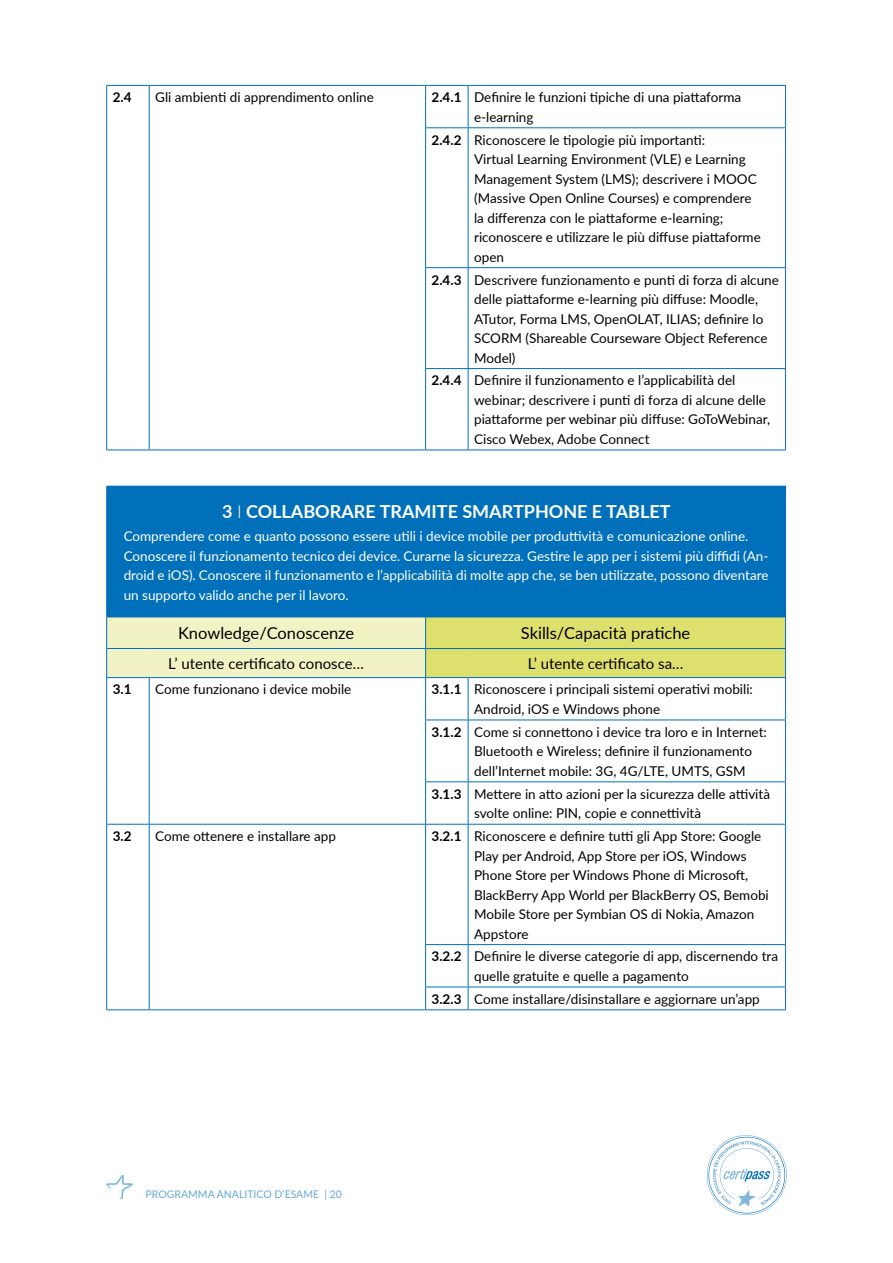
<style>
.page{position:relative;width:893px;height:1263px;background:#fff}
.page>*{position:absolute;margin:0;border:0;box-sizing:border-box;transform-origin:0 0}
.t1{font:700 18px "Lato";color:#fff}
.t2{font:16.5px "Lato";color:#000}
.t3{font:15px "Lato";color:#000}
.t4{font:13.5px/19.5px "Lato";color:#000}
.t5{font:13.5px/19.5px "Lato";color:#fff}
.t6{font:700 13.5px "Lato";color:#000}
.t7{font:10.5px "Lato";color:#66a9d6}
.s1{font-weight:700}
.s2{font-weight:300}
</style>
<div class="page">
<svg style="left:106px;top:1174px;width:27px;height:25px"></svg>
<svg style="left:707px;top:1135px;width:80px;height:80px"></svg>
<hr style="left:106px;top:85px;width:43px;height:1px;background:#0070ba">
<hr style="left:106px;top:86px;width:1px;height:42px;background:#0070ba">
<hr style="left:149px;top:85px;width:277px;height:1px;background:#0070ba">
<hr style="left:149px;top:86px;width:1px;height:42px;background:#0070ba">
<hr style="left:106px;top:128px;width:1px;height:140px;background:#0070ba">
<hr style="left:149px;top:128px;width:1px;height:140px;background:#0070ba">
<hr style="left:106px;top:268px;width:1px;height:101px;background:#0070ba">
<hr style="left:149px;top:268px;width:1px;height:101px;background:#0070ba">
<hr style="left:106px;top:369px;width:1px;height:81px;background:#0070ba">
<hr style="left:149px;top:369px;width:1px;height:81px;background:#0070ba">
<hr style="left:106px;top:450px;width:43px;height:1px;background:#0070ba">
<hr style="left:149px;top:450px;width:277px;height:1px;background:#0070ba">
<hr style="left:426px;top:85px;width:42px;height:1px;background:#0070ba">
<hr style="left:425px;top:86px;width:1px;height:41px;background:#0070ba">
<hr style="left:468px;top:85px;width:318px;height:1px;background:#0070ba">
<hr style="left:468px;top:86px;width:1px;height:41px;background:#0070ba">
<hr style="left:785px;top:86px;width:1px;height:41px;background:#0070ba">
<hr style="left:425px;top:127px;width:43px;height:1px;background:#0070ba">
<hr style="left:425px;top:128px;width:1px;height:139px;background:#0070ba">
<hr style="left:468px;top:127px;width:318px;height:1px;background:#0070ba">
<hr style="left:468px;top:128px;width:1px;height:139px;background:#0070ba">
<hr style="left:785px;top:128px;width:1px;height:139px;background:#0070ba">
<hr style="left:425px;top:267px;width:43px;height:1px;background:#0070ba">
<hr style="left:425px;top:268px;width:1px;height:100px;background:#0070ba">
<hr style="left:468px;top:267px;width:318px;height:1px;background:#0070ba">
<hr style="left:468px;top:268px;width:1px;height:100px;background:#0070ba">
<hr style="left:785px;top:268px;width:1px;height:100px;background:#0070ba">
<hr style="left:425px;top:368px;width:43px;height:1px;background:#0070ba">
<hr style="left:425px;top:369px;width:1px;height:81px;background:#0070ba">
<hr style="left:468px;top:368px;width:318px;height:1px;background:#0070ba">
<hr style="left:468px;top:369px;width:1px;height:81px;background:#0070ba">
<hr style="left:785px;top:369px;width:1px;height:81px;background:#0070ba">
<hr style="left:426px;top:450px;width:42px;height:1px;background:#0070ba">
<hr style="left:468px;top:450px;width:318px;height:1px;background:#0070ba">
<div style="left:107px;top:486px;width:678px;height:131px;background:#0070ba"></div>
<hr style="left:106px;top:486px;width:43px;height:1px;background:#0070ba">
<hr style="left:106px;top:487px;width:1px;height:130px;background:#0070ba">
<hr style="left:468px;top:486px;width:318px;height:1px;background:#0070ba">
<hr style="left:785px;top:487px;width:1px;height:130px;background:#0070ba">
<svg style="left:106px;top:617px;width:680px;height:60px;background:#dee497"></svg>
<hr style="left:106px;top:677px;width:43px;height:1px;background:#0070ba">
<hr style="left:106px;top:678px;width:1px;height:42px;background:#0070ba">
<hr style="left:149px;top:677px;width:277px;height:1px;background:#0070ba">
<hr style="left:149px;top:678px;width:1px;height:42px;background:#0070ba">
<hr style="left:106px;top:720px;width:1px;height:62px;background:#0070ba">
<hr style="left:149px;top:720px;width:1px;height:62px;background:#0070ba">
<hr style="left:106px;top:782px;width:1px;height:42px;background:#0070ba">
<hr style="left:149px;top:782px;width:1px;height:42px;background:#0070ba">
<hr style="left:426px;top:677px;width:42px;height:1px;background:#0070ba">
<hr style="left:425px;top:678px;width:1px;height:42px;background:#0070ba">
<hr style="left:468px;top:677px;width:318px;height:1px;background:#0070ba">
<hr style="left:468px;top:678px;width:1px;height:42px;background:#0070ba">
<hr style="left:785px;top:678px;width:1px;height:42px;background:#0070ba">
<hr style="left:425px;top:720px;width:43px;height:1px;background:#0070ba">
<hr style="left:425px;top:720px;width:1px;height:61px;background:#0070ba">
<hr style="left:468px;top:720px;width:318px;height:1px;background:#0070ba">
<hr style="left:468px;top:720px;width:1px;height:61px;background:#0070ba">
<hr style="left:785px;top:720px;width:1px;height:61px;background:#0070ba">
<hr style="left:425px;top:781px;width:43px;height:1px;background:#0070ba">
<hr style="left:425px;top:782px;width:1px;height:42px;background:#0070ba">
<hr style="left:468px;top:781px;width:318px;height:1px;background:#0070ba">
<hr style="left:468px;top:782px;width:1px;height:42px;background:#0070ba">
<hr style="left:785px;top:782px;width:1px;height:42px;background:#0070ba">
<hr style="left:106px;top:824px;width:43px;height:1px;background:#0070ba">
<hr style="left:106px;top:824px;width:1px;height:120px;background:#0070ba">
<hr style="left:149px;top:824px;width:277px;height:1px;background:#0070ba">
<hr style="left:149px;top:824px;width:1px;height:120px;background:#0070ba">
<hr style="left:106px;top:944px;width:1px;height:43px;background:#0070ba">
<hr style="left:149px;top:944px;width:1px;height:43px;background:#0070ba">
<svg style="left:106px;top:987px;width:1px;height:22px"></svg>
<svg style="left:149px;top:987px;width:1px;height:22px"></svg>
<hr style="left:426px;top:824px;width:42px;height:1px;background:#0070ba">
<hr style="left:425px;top:824px;width:1px;height:120px;background:#0070ba">
<hr style="left:468px;top:824px;width:318px;height:1px;background:#0070ba">
<hr style="left:468px;top:824px;width:1px;height:120px;background:#0070ba">
<hr style="left:785px;top:824px;width:1px;height:120px;background:#0070ba">
<hr style="left:425px;top:944px;width:43px;height:1px;background:#0070ba">
<hr style="left:425px;top:945px;width:1px;height:41px;background:#0070ba">
<hr style="left:468px;top:944px;width:318px;height:1px;background:#0070ba">
<hr style="left:468px;top:945px;width:1px;height:41px;background:#0070ba">
<hr style="left:785px;top:945px;width:1px;height:41px;background:#0070ba">
<hr style="left:425px;top:986px;width:43px;height:1px;background:#0070ba">
<svg style="left:425px;top:987px;width:1px;height:22px"></svg>
<hr style="left:468px;top:986px;width:318px;height:1px;background:#0070ba">
<svg style="left:468px;top:987px;width:1px;height:22px"></svg>
<svg style="left:785px;top:987px;width:1px;height:22px"></svg>
<hr style="left:106px;top:1009px;width:43px;height:1px;background:#0070ba">
<hr style="left:149px;top:1009px;width:277px;height:1px;background:#0070ba">
<hr style="left:426px;top:1009px;width:42px;height:1px;background:#0070ba">
<hr style="left:468px;top:1009px;width:318px;height:1px;background:#0070ba">
<p class="t6" style="left:113px;top:87px;width:20px">2.4</p>
<p class="t4" style="left:155px;top:87px;width:220px">Gli ambienti di apprendimento online</p>
<p class="t4" style="left:474px;top:87px;width:269px;text-indent:-43px"><span class="s1">2.4.1</span> Definire le funzioni tipiche di una piattaforma e-learning</p>
<p class="t4" style="left:474px;top:129px;width:288px;text-indent:-43px"><span class="s1">2.4.2</span> Riconoscere le tipologie più importanti:<br>Virtual Learning Environment (VLE) e Learning Management System (LMS); descrivere i MOOC (Massive Open Online Courses) e comprendere la differenza con le piattaforme e-learning; riconoscere e utilizzare le più diffuse piattaforme open</p>
<p class="t4" style="left:474px;top:269px;width:306px;text-indent:-43px"><span class="s1">2.4.3</span> Descrivere funzionamento e punti di forza di alcune delle piattaforme e-learning più diffuse: Moodle, ATutor, Forma LMS, OpenOLAT, ILIAS; definire lo SCORM (Shareable Courseware Object Reference Model)</p>
<p class="t4" style="left:474px;top:370px;width:298px;text-indent:-43px"><span class="s1">2.4.4</span> Definire il funzionamento e l’applicabilità del webinar; descrivere i punti di forza di alcune delle piattaforme per webinar più diffuse: GoToWebinar, Cisco Webex, Adobe Connect</p>
<h1 class="t1" style="left:222px;top:498px;width:450px">3 <span class="s2">I</span> COLLABORARE TRAMITE SMARTPHONE E TABLET</h1>
<p class="t5" style="left:124px;top:526px;width:646px">Comprendere come e quanto possono essere utili i device mobile per produttività e comunicazione online.<br>Conoscere il funzionamento tecnico dei device. Curarne la sicurezza. Gestire le app per i sistemi più diffidi (An&shy;droid e iOS). Conoscere il funzionamento e l’applicabilità di molte app che, se ben utilizzate, possono diventare un supporto valido anche per il lavoro.</p>
<p class="t2" style="left:178px;top:621px;width:178px">Knowledge/Conoscenze</p>
<p class="t2" style="left:521px;top:621px;width:171px">Skills/Capacità pratiche</p>
<p class="t3" style="left:168px;top:653px;width:197px">L’ utente certificato conosce…</p>
<p class="t3" style="left:528px;top:653px;width:157px">L’ utente certificato sa…</p>
<p class="t6" style="left:113px;top:680px;width:20px">3.1</p>
<p class="t4" style="left:155px;top:679px;width:198px">Come funzionano i device mobile</p>
<p class="t4" style="left:474px;top:679px;width:280px;text-indent:-43px"><span class="s1">3.1.1</span> Riconoscere i principali sistemi operativi mobili:<br>Android, iOS e Windows phone</p>
<p class="t4" style="left:474px;top:722px;width:294px;text-indent:-43px"><span class="s1">3.1.2</span> Come si connettono i device tra loro e in Internet:<br>Bluetooth e Wireless; definire il funzionamento dell’Internet mobile: 3G, 4G/LTE, UMTS, GSM</p>
<p class="t4" style="left:474px;top:783px;width:297px;text-indent:-43px"><span class="s1">3.1.3</span> Mettere in atto azioni per la sicurezza delle attività svolte online: PIN, copie e connettività</p>
<p class="t6" style="left:113px;top:826px;width:20px">3.2</p>
<p class="t4" style="left:155px;top:826px;width:182px">Come ottenere e installare app</p>
<p class="t4" style="left:474px;top:826px;width:296px;text-indent:-43px"><span class="s1">3.2.1</span> Riconoscere e definire tutti gli App Store: Google Play per Android, App Store per iOS, Windows Phone Store per Windows Phone di Microsoft, BlackBerry App World per BlackBerry OS, Bemobi Mobile Store per Symbian OS di Nokia, Amazon Appstore</p>
<p class="t4" style="left:474px;top:946px;width:305px;text-indent:-43px"><span class="s1">3.2.2</span> Definire le diverse categorie di app, discernendo tra quelle gratuite e quelle a pagamento</p>
<p class="t4" style="left:432px;top:988px;width:330px"><span class="s1">3.2.3</span> Come installare/disinstallare e aggiornare un’app</p>
<p class="t7" style="left:146px;top:1187px;width:198px">PROGRAMMA ANALITICO D’ESAME | 20</p>
</div>
